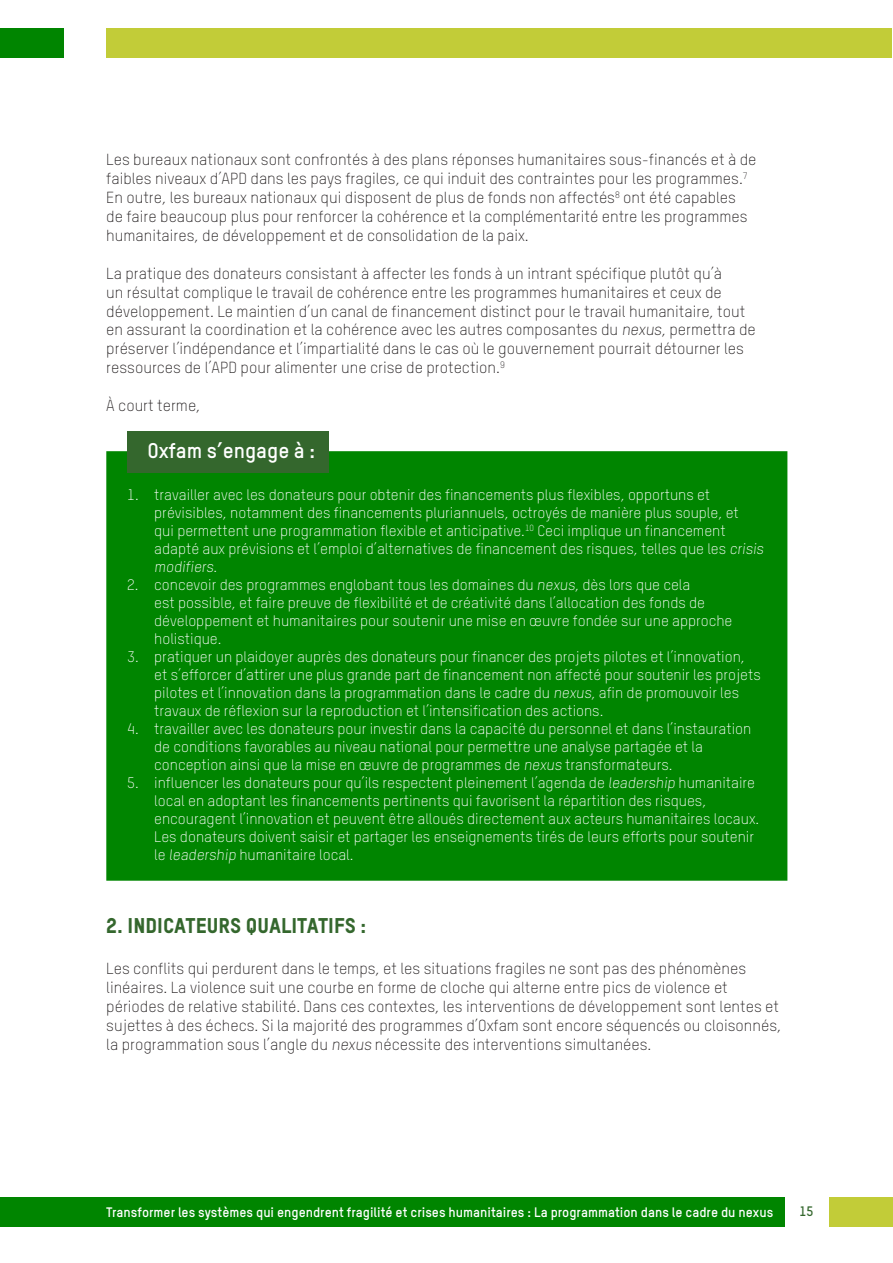
<style>
.page{position:relative;width:893px;height:1263px;background:#fff}
.page>*{position:absolute;margin:0;border:0;box-sizing:border-box;transform-origin:0 0}
.t1{font:21px "TSTARPRO Headline";color:#34672d}
.t2{font:700 21px "TSTARPRO";color:#fff}
.t3{font:300 15.75px/18.9px "TSTARPRO";color:#231f20}
.t4{font:300 15px/18px "TSTARPRO";color:#fff}
.t5{font:700 13.5px "TSTARPRO";color:#fff}
.t6{font:700 13.5px "TSTARPRO";color:#34672d}
</style>
<div class="page">
<div style="left:0;top:1197px;width:785px;height:30px;background:#008500"></div>
<div style="left:829px;top:1197px;width:64px;height:30px;background:#c2cc38"></div>
<div style="left:106px;top:28px;width:786px;height:29px;background:#c2cc38"></div>
<div style="left:0;top:28px;width:64px;height:29px;background:#008500"></div>
<div style="left:106px;top:451px;width:681px;height:430px;background:#008500;border:3px solid #008500"></div>
<div style="left:127px;top:431px;width:201px;height:41px;background:#34672d"></div>
<p class="t3" style="left:106px;top:150px;width:652px">Les bureaux nationaux sont confrontés à des plans réponses humanitaires sous-financés et à de faibles niveaux d’APD dans les pays fragiles, ce qui induit des contraintes pour les programmes.<sup>7<br></sup>En outre, les bureaux nationaux qui disposent de plus de fonds non affectés<sup>8</sup> ont été capables de faire beaucoup plus pour renforcer la cohérence et la complémentarité entre les programmes humanitaires, de développement et de consolidation de la paix.</p>
<p class="t3" style="left:106px;top:264px;width:651px">La pratique des donateurs consistant à affecter les fonds à un intrant spécifique plutôt qu’à<br>un résultat complique le travail de cohérence entre les programmes humanitaires et ceux de développement. Le maintien d’un canal de financement distinct pour le travail humanitaire, tout en assurant la coordination et la cohérence avec les autres composantes du nexus, permettra de préserver l’indépendance et l’impartialité dans le cas où le gouvernement pourrait détourner les ressources de l’APD pour alimenter une crise de protection.<sup>9</sup></p>
<p class="t3" style="left:106px;top:396px;width:96px">À court terme,</p>
<p class="t2" style="left:147px;top:437px;width:169px">Oxfam s’engage à :</p>
<p class="t4" style="left:154px;top:486px;width:613px;text-indent:-27px">1. travailler avec les donateurs pour obtenir des financements plus flexibles, opportuns et prévisibles, notamment des financements pluriannuels, octroyés de manière plus souple, et<br>qui permettent une programmation flexible et anticipative.<sup>10</sup> Ceci implique un financement adapté aux prévisions et l’emploi d’alternatives de financement des risques, telles que les crisis modifiers.</p>
<p class="t4" style="left:154px;top:576px;width:580px;text-indent:-27px">2. concevoir des programmes englobant tous les domaines du nexus, dès lors que cela<br>est possible, et faire preuve de flexibilité et de créativité dans l’allocation des fonds de développement et humanitaires pour soutenir une mise en œuvre fondée sur une approche holistique.</p>
<p class="t4" style="left:154px;top:648px;width:608px;text-indent:-27px">3. pratiquer un plaidoyer auprès des donateurs pour financer des projets pilotes et l’innovation, et s’efforcer d’attirer une plus grande part de financement non affecté pour soutenir les projets pilotes et l’innovation dans la programmation dans le cadre du nexus, afin de promouvoir les travaux de réflexion sur la reproduction et l’intensification des actions.</p>
<p class="t4" style="left:154px;top:720px;width:598px;text-indent:-27px">4. travailler avec les donateurs pour investir dans la capacité du personnel et dans l’instauration de conditions favorables au niveau national pour permettre une analyse partagée et la conception ainsi que la mise en œuvre de programmes de nexus transformateurs.</p>
<p class="t4" style="left:154px;top:774px;width:606px;text-indent:-27px">5. influencer les donateurs pour qu’ils respectent pleinement l’agenda de leadership humanitaire local en adoptant les financements pertinents qui favorisent la répartition des risques, encouragent l’innovation et peuvent être alloués directement aux acteurs humanitaires locaux.<br>Les donateurs doivent saisir et partager les enseignements tirés de leurs efforts pour soutenir le leadership humanitaire local.</p>
<p class="t1" style="left:106px;top:912px;width:262px">2. INDICATEURS QUALITATIFS :</p>
<p class="t3" style="left:106px;top:959px;width:676px">Les conflits qui perdurent dans le temps, et les situations fragiles ne sont pas des phénomènes linéaires. La violence suit une courbe en forme de cloche qui alterne entre pics de violence et périodes de relative stabilité. Dans ces contextes, les interventions de développement sont lentes et sujettes à des échecs. Si la majorité des programmes d’Oxfam sont encore séquencés ou cloisonnés, la programmation sous l’angle du nexus nécessite des interventions simultanées.</p>
<p class="t5" style="left:106px;top:1203px;width:668px">Transformer les systèmes qui engendrent fragilité et crises humanitaires : La programmation dans le cadre du nexus</p>
<p class="t6" style="left:799px;top:1202px;width:15px">15</p>
</div>
